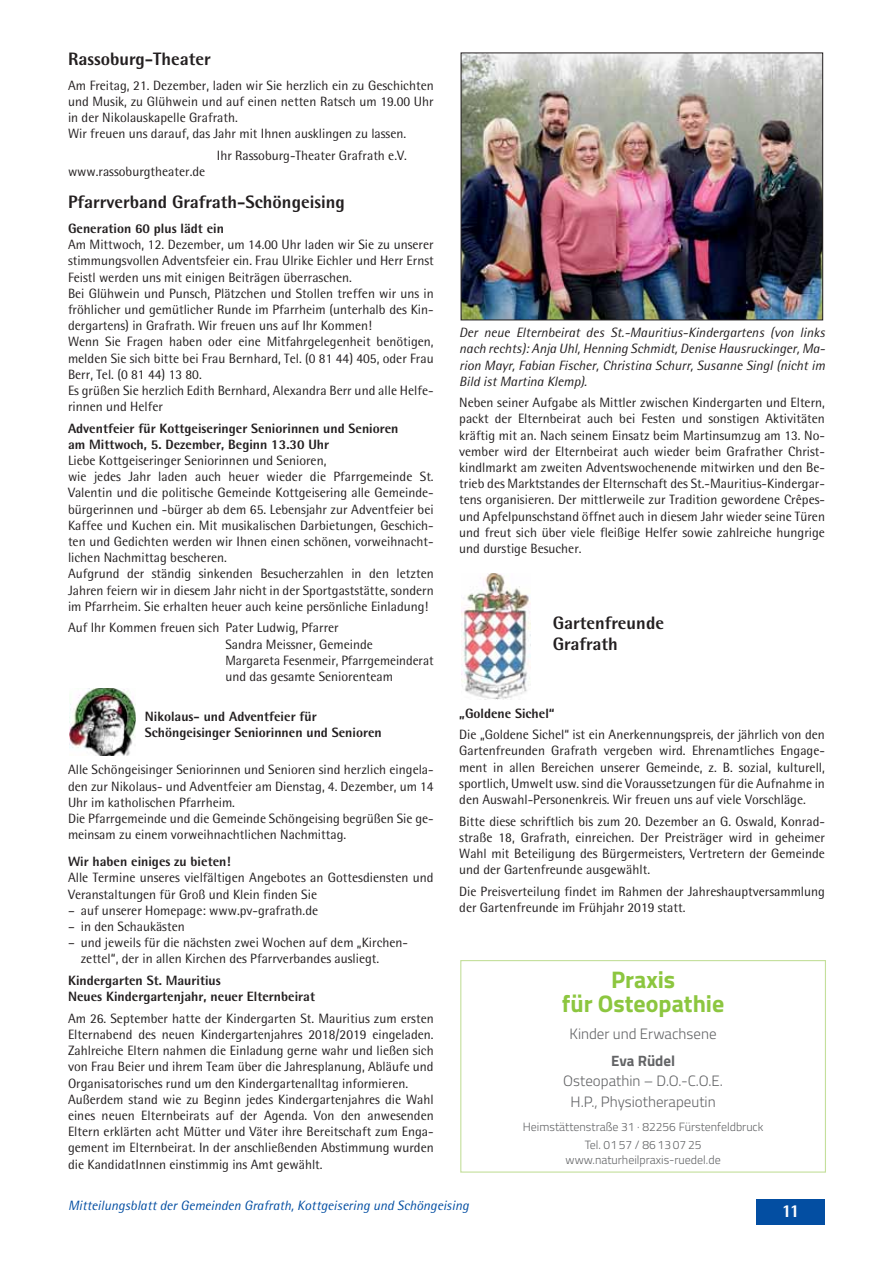
<style>
.page{position:relative;width:893px;height:1263px;background:#fff}
.page>*{position:absolute;margin:0;border:0;box-sizing:border-box;transform-origin:0 0}
.t1{font:700 24px/24px "Titillium Web";color:#8cc63f;text-align:center}
.t2{font:800 18px/21.6px "AT Rotis Semi Sans";color:#231f20}
.t3{font:800 18px "AT Rotis Semi Sans";color:#fff}
.t4{font:300 15px/21px "Titillium Web";color:#636466;text-align:center}
.t5{font:700 15px "Titillium Web";color:#636466}
.t6{font:13.5px/16.2px "AT Rotis Semi Sans";color:#231f20}
.t7{font:800 13.5px/16.2px "AT Rotis Semi Sans";color:#231f20}
.t8{font:italic 13.5px/16.2px "AT Rotis Semi Sans";color:#231f20;text-align:justify}
.t9{font:italic 13.5px "AT Rotis Semi Sans";color:#034ea2}
.t10{font:300 12px/18px "Titillium Web";color:#636466;text-align:center}
</style>
<div class="page">
<img style="left:70px;top:688px;width:65px;height:68px">
<img style="left:463px;top:55px;width:358px;height:263px">
<div style="left:461px;top:53px;width:362px;height:267px;border:1px solid #231f20"></div>
<img style="left:461px;top:574px;width:69px;height:125px">
<div style="left:757px;top:1199px;width:68px;height:26px;background:#034ea2"></div>
<div style="left:460px;top:960px;width:366px;height:213px;border:1px solid #c4df9b"></div>
<h2 class="t2" style="left:68px;top:50px;width:144px">Rassoburg-Theater</h2>
<p class="t6" style="left:68px;top:78px;width:367px">Am Freitag, 21. Dezember, laden wir Sie herzlich ein zu Geschichten und Musik, zu Glühwein und auf einen netten Ratsch um 19.00 Uhr in der Nikolauskapelle Grafrath.<br>Wir freuen uns darauf, das Jahr mit Ihnen ausklingen zu lassen.</p>
<p class="t6" style="left:217px;top:148px;width:192px">Ihr Rassoburg-Theater Grafrath e.V.</p>
<p class="t6" style="left:68px;top:165px;width:139px">www.rassoburgtheater.de</p>
<h2 class="t2" style="left:68px;top:193px;width:278px">Pfarrverband Grafrath-Schöngeising</h2>
<p class="t7" style="left:68px;top:222px;width:157px">Generation 60 plus lädt ein</p>
<p class="t6" style="left:68px;top:238px;width:367px">Am Mittwoch, 12. Dezember, um 14.00 Uhr laden wir Sie zu unserer stimmungsvollen Adventsfeier ein. Frau Ulrike Eichler und Herr Ernst Feistl werden uns mit einigen Beiträgen überraschen.<br>Bei Glühwein und Punsch, Plätzchen und Stollen treffen wir uns in fröhlicher und gemütlicher Runde im Pfarrheim (unterhalb des Kin&shy;dergartens) in Grafrath. Wir freuen uns auf Ihr Kommen!<br>Wenn Sie Fragen haben oder eine Mitfahrgelegenheit benötigen, melden Sie sich bitte bei Frau Bernhard, Tel. (0 81 44) 405, oder Frau Berr, Tel. (0 81 44) 13 80.<br>Es grüßen Sie herzlich Edith Bernhard, Alexandra Berr und alle Helfe&shy;rinnen und Helfer</p>
<p class="t7" style="left:68px;top:421px;width:332px">Adventfeier für Kottgeiseringer Seniorinnen und Senioren am Mittwoch, 5. Dezember, Beginn 13.30 Uhr</p>
<p class="t6" style="left:68px;top:454px;width:367px">Liebe Kottgeiseringer Seniorinnen und Senioren,<br>wie jedes Jahr laden auch heuer wieder die Pfarrgemeinde St.<br>Valentin und die politische Gemeinde Kottgeisering alle Gemeinde&shy;bürgerinnen und -bürger ab dem 65. Lebensjahr zur Adventfeier bei Kaffee und Kuchen ein. Mit musikalischen Darbietungen, Geschich - ten und Gedichten werden wir Ihnen einen schönen, vorweihnacht&shy;lichen Nachmittag bescheren.<br>Aufgrund der ständig sinkenden Besucherzahlen in den letzten Jahren feiern wir in diesem Jahr nicht in der Sportgaststätte, sondern im Pfarrheim. Sie erhalten heuer auch keine persönliche Einladung!</p>
<p class="t6" style="left:225px;top:621px;width:210px;text-indent:-157px">Auf Ihr Kommen freuen sich Pater Ludwig, Pfarrer<br>Sandra Meissner, Gemeinde<br>Margareta Fesenmeir, Pfarrgemeinderat und das gesamte Seniorenteam</p>
<p class="t7" style="left:145px;top:709px;width:239px">Nikolaus- und Adventfeier für<br>Schöngeisinger Seniorinnen und Senioren</p>
<p class="t6" style="left:68px;top:763px;width:367px">Alle Schöngeisinger Seniorinnen und Senioren sind herzlich eingela&shy;den zur Nikolaus- und Adventfeier am Dienstag, 4. Dezember, um 14<br>Uhr im katholischen Pfarrheim.<br>Die Pfarrgemeinde und die Gemeinde Schöngeising begrüßen Sie ge&shy;meinsam zu einem vorweihnachtlichen Nachmittag.</p>
<p class="t7" style="left:68px;top:855px;width:164px">Wir haben einiges zu bieten!</p>
<p class="t6" style="left:68px;top:871px;width:367px">Alle Termine unseres vielfältigen Angebotes an Gottesdiensten und<br>Veranstaltungen für Groß und Klein finden Sie</p>
<p class="t6" style="left:68px;top:904px;width:252px">– auf unserer Homepage: www.pv-grafrath.de</p>
<p class="t6" style="left:68px;top:920px;width:118px">– in den Schaukästen</p>
<p class="t6" style="left:81px;top:936px;width:329px;text-indent:-13px">– und jeweils für die nächsten zwei Wochen auf dem „Kirchen&shy;zettel“, der in allen Kirchen des Pfarrverbandes ausliegt.</p>
<p class="t7" style="left:68px;top:974px;width:248px">Kindergarten St. Mauritius<br>Neues Kindergartenjahr, neuer Elternbeirat</p>
<p class="t6" style="left:68px;top:1011px;width:367px">Am 26. September hatte der Kindergarten St. Mauritius zum ersten Elternabend des neuen Kindergartenjahres 2018/2019 eingeladen.<br>Zahlreiche Eltern nahmen die Einladung gerne wahr und ließen sich von Frau Beier und ihrem Team über die Jahresplanung, Abläufe und Organisatorisches rund um den Kindergartenalltag informieren.<br>Außerdem stand wie zu Beginn jedes Kindergartenjahres die Wahl eines neuen Elternbeirats auf der Agenda. Von den anwesenden Eltern erklärten acht Mütter und Väter ihre Bereitschaft zum Enga&shy;gement im Elternbeirat. In der anschließenden Abstimmung wurden die KandidatInnen einstimmig ins Amt gewählt.</p>
<p class="t8" style="left:459px;top:326px;width:367px">Der neue Elternbeirat des St.-Mauritius-Kindergartens (von links nach rechts): Anja Uhl, Henning Schmidt, Denise Hausruckinger, Ma&shy;rion Mayr, Fabian Fischer, Christina Schurr, Susanne Singl (nicht im Bild ist Martina Klemp).</p>
<p class="t6" style="left:459px;top:396px;width:367px;text-align:justify">Neben seiner Aufgabe als Mittler zwischen Kindergarten und Eltern, packt der Elternbeirat auch bei Festen und sonstigen Aktivitäten kräftig mit an. Nach seinem Einsatz beim Martinsumzug am 13. No&shy;vember wird der Elternbeirat auch wieder beim Grafrather Christ&shy;kindlmarkt am zweiten Adventswochenende mitwirken und den Be&shy;trieb des Marktstandes der Elternschaft des St.-Mauritius-Kindergar&shy;tens organisieren. Der mittlerweile zur Tradition gewordene Crêpes&shy;und Apfelpunschstand öffnet auch in diesem Jahr wieder seine Türen und freut sich über viele fleißige Helfer sowie zahlreiche hungrige und durstige Besucher.</p>
<h2 class="t2" style="left:553px;top:614px;width:113px">Gartenfreunde<br>Grafrath</h2>
<p class="t7" style="left:459px;top:706px;width:97px">„Goldene Sichel“</p>
<p class="t6" style="left:459px;top:728px;width:367px;text-align:justify">Die „Goldene Sichel“ ist ein Anerkennungspreis, der jährlich von den Gartenfreunden Grafrath vergeben wird. Ehrenamtliches Engage - ment in allen Bereichen unserer Gemeinde, z. B. sozial, kulturell, sportlich, Umwelt usw. sind die Voraussetzungen für die Aufnahme in den Auswahl-Personenkreis. Wir freuen uns auf viele Vorschläge.</p>
<p class="t6" style="left:459px;top:814px;width:367px;text-align:justify">Bitte diese schriftlich bis zum 20. Dezember an G. Oswald, Konrad&shy;straße 18, Grafrath, einreichen. Der Preisträger wird in geheimer Wahl mit Beteiligung des Bürgermeisters, Vertretern der Gemeinde und der Gartenfreunde ausgewählt.</p>
<p class="t6" style="left:459px;top:884px;width:367px">Die Preisverteilung findet im Rahmen der Jahreshauptversammlung der Gartenfreunde im Frühjahr 2019 statt.</p>
<h1 class="t1" style="left:562px;top:968px;width:164px">Praxis<br>für Osteopathie</h1>
<p class="t4" style="left:569px;top:1024px;width:149px">Kinder und Erwachsene</p>
<p class="t5" style="left:611px;top:1052px;width:66px">Eva Rüdel</p>
<p class="t4" style="left:563px;top:1070px;width:161px">Osteopathin – D.O.-C.O.E.<br>H.P., Physiotherapeutin</p>
<p class="t10" style="left:523px;top:1118px;width:242px">Heimstättenstraße 31 · 82256 Fürstenfeldbruck<br>Tel. 01 57 / 86 13 07 25</p>
<p class="t10" style="left:565px;top:1151px;width:157px">www.naturheilpraxis-ruedel.de</p>
<p class="t9" style="left:68px;top:1200px;width:402px">Mitteilungsblatt der Gemeinden Grafrath, Kottgeisering und Schöngeising</p>
<h2 class="t3" style="left:782px;top:1204px;width:20px">11</h2>
</div>
